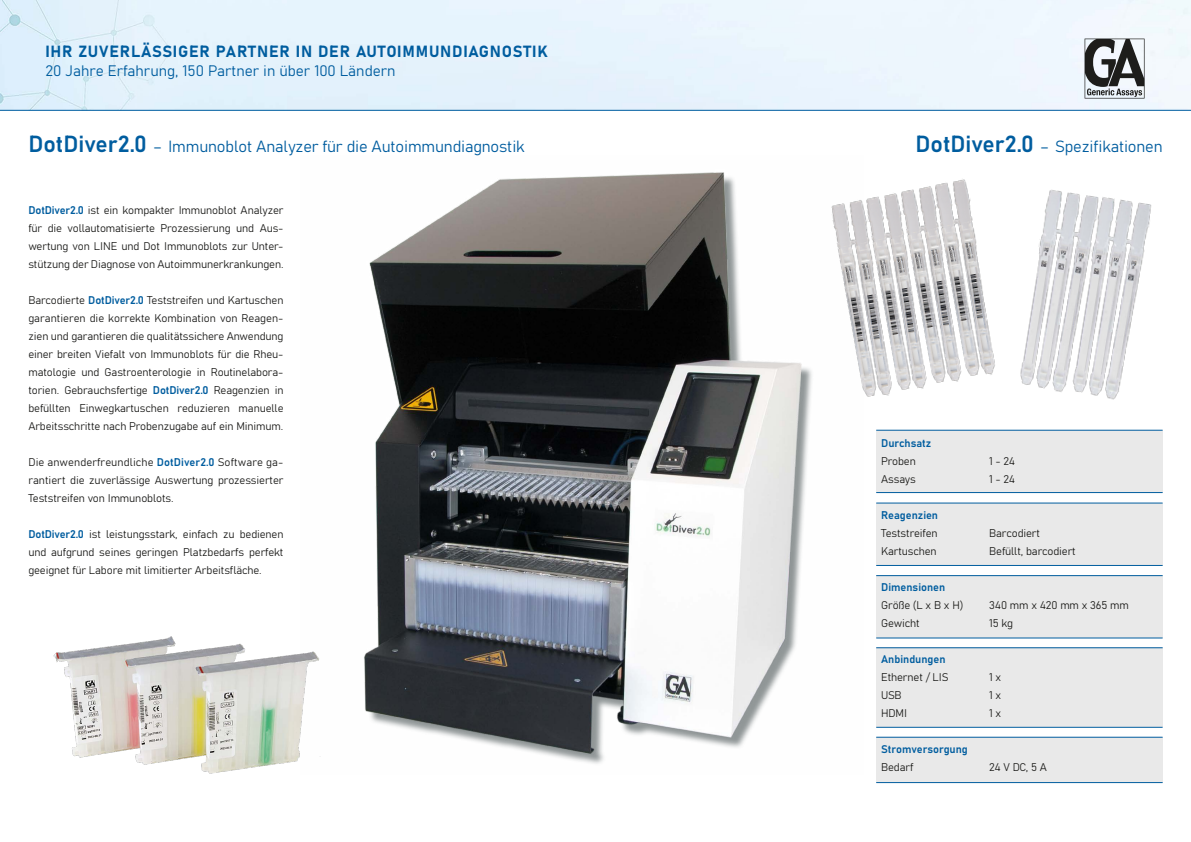
<style>
.page{position:relative;width:1191px;height:842px;background:#fff}
.page>*{position:absolute;margin:0;border:0;box-sizing:border-box;transform-origin:0 0}
.t1{font:16px "Bahnschrift";letter-spacing:-.01em;color:#005d9f}
.t2{font:16px "Bahnschrift";letter-spacing:.05em;color:#005d9f}
.t3{font:15px "Bahnschrift";color:#005d9f}
.t4{font:11px/18px "Bahnschrift";letter-spacing:-.01em;color:#1d1d1b;text-align:justify}
.t5{font:11px "Bahnschrift";color:#005d9f}
.s1{font-size:23px}
.s2{color:#005d9f}
</style>
<div class="page">
<div style="left:876px;top:648px;width:286px;height:79px;background:#e9e9e9"></div>
<div style="left:876px;top:575px;width:286px;height:63px;background:#e9e9e9"></div>
<div style="left:876px;top:737px;width:286px;height:45px;background:#e9e9e9"></div>
<img style="left:0;top:0;width:1191px;height:110px">
<hr style="left:0;top:110px;width:1191px;height:1px;background:#005d9f">
<img style="left:364px;top:172px;width:448px;height:592px">
<div style="left:876px;top:503px;width:286px;height:62px;background:#e9e9e9"></div>
<div style="left:876px;top:430px;width:286px;height:62px;background:#e9e9e9"></div>
<hr style="left:876px;top:430px;width:286px;height:1px;background:#005d9f">
<hr style="left:876px;top:492px;width:286px;height:1px;background:#005d9f">
<hr style="left:876px;top:503px;width:286px;height:1px;background:#005d9f">
<hr style="left:876px;top:565px;width:286px;height:1px;background:#005d9f">
<hr style="left:876px;top:575px;width:286px;height:1px;background:#005d9f">
<hr style="left:876px;top:638px;width:286px;height:1px;background:#005d9f">
<hr style="left:876px;top:648px;width:286px;height:1px;background:#005d9f">
<hr style="left:876px;top:727px;width:286px;height:1px;background:#005d9f">
<hr style="left:876px;top:737px;width:286px;height:1px;background:#005d9f">
<hr style="left:876px;top:782px;width:286px;height:1px;background:#005d9f">
<img style="left:53px;top:636px;width:268px;height:138px">
<img style="left:831px;top:200px;width:59px;height:197px">
<img style="left:1020px;top:189px;width:70px;height:203px">
<img style="left:902px;top:186px;width:57px;height:197px">
<img style="left:864px;top:192px;width:68px;height:201px">
<img style="left:1069px;top:196px;width:83px;height:204px">
<img style="left:933px;top:179px;width:62px;height:200px">
<svg style="left:1084px;top:39px;width:60px;height:60px"></svg>
<h1 class="t2" style="left:45px;top:39px;width:504px">IHR ZUVERLÄSSIGER PARTNER IN DER AUTOIMMUNDIAGNOSTIK</h1>
<h2 class="t3" style="left:45px;top:59px;width:352px">20 Jahre Erfahrung, 150 Partner in über 100 Ländern</h2>
<h1 class="t1" style="left:28px;top:134px;width:498px"><span class="s1">DotDiver2.0</span> – Immunoblot Analyzer für die Autoimmundiagnostik</h1>
<p class="t4" style="left:28px;top:200px;width:257px"><span class="s2">DotDiver2.0</span> ist ein kompakter Immunoblot Analyzer für die vollautomatisierte Prozessierung und Aus&shy;wertung von LINE und Dot Immunoblots zur Unter&shy;stützung der Diagnose von Autoimmunerkrankungen.</p>
<p class="t4" style="left:28px;top:290px;width:257px">Barcodierte <span class="s2">DotDiver2.0</span> Teststreifen und Kartuschen garantieren die korrekte Kombination von Reagen&shy;zien und garantieren die qualitätssichere Anwendung einer breiten Viefalt von Immunoblots für die Rheu&shy;matologie und Gastroenterologie in Routinelabora&shy;torien. Gebrauchsfertige <span class="s2">DotDiver2.0</span> Reagenzien in befüllten Einwegkartuschen reduzieren manuelle Arbeitsschritte nach Probenzugabe auf ein Minimum.</p>
<p class="t4" style="left:28px;top:452px;width:257px">Die anwenderfreundliche <span class="s2">DotDiver2.0</span> Software ga&shy;rantiert die zuverlässige Auswertung prozessierter Teststreifen von Immunoblots.</p>
<p class="t4" style="left:28px;top:524px;width:257px"><span class="s2">DotDiver2.0</span> ist leistungsstark, einfach zu bedienen und aufgrund seines geringen Platzbedarfs perfekt geeignet für Labore mit limitierter Arbeitsfläche.</p>
<h1 class="t1" style="left:915px;top:134px;width:249px"><span class="s1">DotDiver2.0</span> – Spezifikationen</h1>
<p class="t5" style="left:881px;top:435px;width:52px">Durchsatz</p>
<p class="t4" style="left:881px;top:452px;width:36px">Proben</p>
<p class="t4" style="left:989px;top:452px;width:27px">1 - 24</p>
<p class="t4" style="left:881px;top:470px;width:36px">Assays</p>
<p class="t4" style="left:989px;top:470px;width:27px">1 - 24</p>
<p class="t5" style="left:881px;top:507px;width:58px">Reagenzien</p>
<p class="t4" style="left:881px;top:524px;width:58px">Teststreifen</p>
<p class="t4" style="left:989px;top:524px;width:52px">Barcodiert</p>
<p class="t4" style="left:881px;top:542px;width:57px">Kartuschen</p>
<p class="t4" style="left:989px;top:542px;width:88px">Befüllt, barcodiert</p>
<p class="t5" style="left:881px;top:579px;width:66px">Dimensionen</p>
<p class="t4" style="left:881px;top:596px;width:84px">Größe (L x B x H)</p>
<p class="t4" style="left:989px;top:596px;width:141px">340 mm x 420 mm x 365 mm</p>
<p class="t4" style="left:881px;top:614px;width:40px">Gewicht</p>
<p class="t4" style="left:989px;top:614px;width:25px">15 kg</p>
<p class="t5" style="left:881px;top:651px;width:66px">Anbindungen</p>
<p class="t4" style="left:881px;top:668px;width:69px">Ethernet / LIS</p>
<p class="t4" style="left:989px;top:668px;width:14px">1 x</p>
<p class="t4" style="left:881px;top:686px;width:22px">USB</p>
<p class="t4" style="left:989px;top:686px;width:14px">1 x</p>
<p class="t4" style="left:881px;top:704px;width:27px">HDMI</p>
<p class="t4" style="left:989px;top:704px;width:14px">1 x</p>
<p class="t5" style="left:881px;top:741px;width:88px">Stromversorgung</p>
<p class="t4" style="left:881px;top:758px;width:34px">Bedarf</p>
<p class="t4" style="left:989px;top:758px;width:59px">24 V DC, 5 A</p>
</div>
